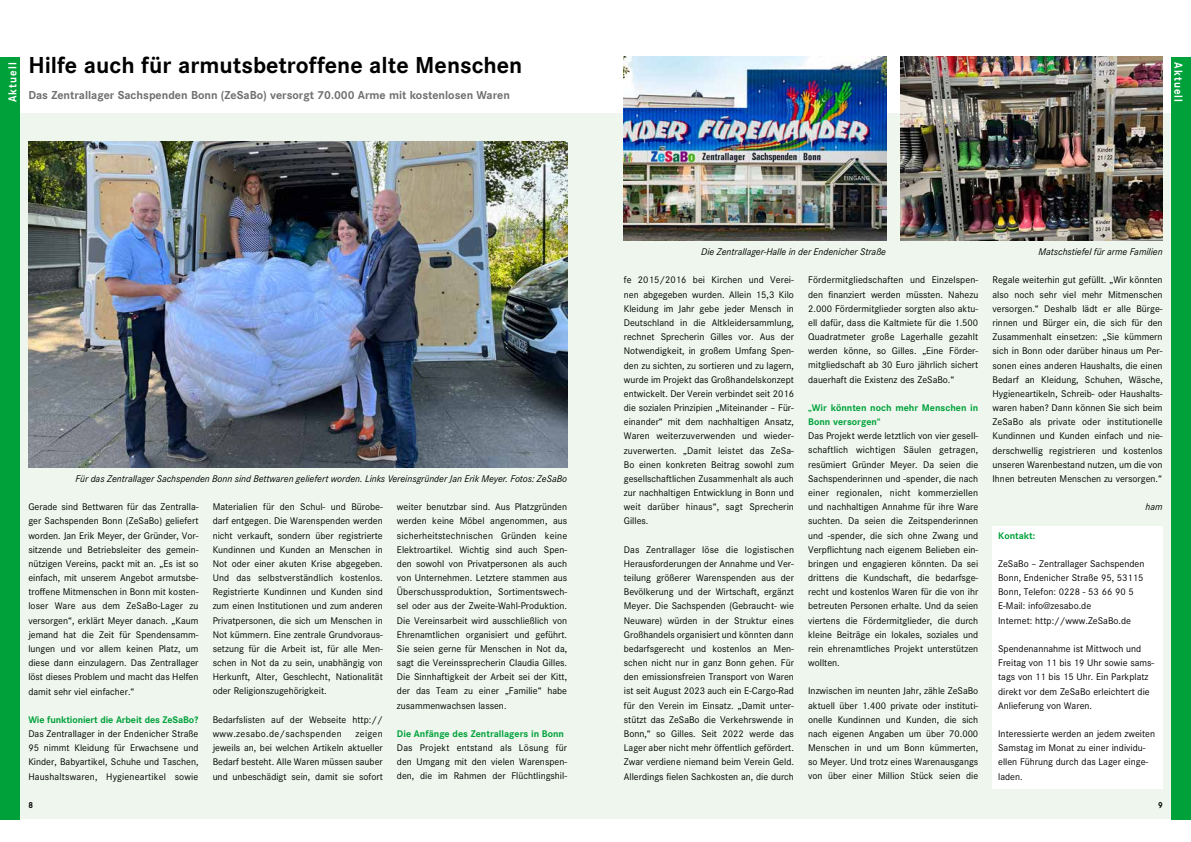
<style>
.page{position:relative;width:1191px;height:842px;background:#fff}
.page>*{position:absolute;margin:0;border:0;box-sizing:border-box;transform-origin:0 0}
.t1{font:700 24px "Corporate S";color:#000}
.t2{font:700 12px "Corporate S";color:#706f6f}
.t3{font:700 12px "Corporate S";letter-spacing:.1em;color:#fff;scale:.9 1}
.t4{font:10px/14.2px "Corporate S";color:#000;text-align:justify}
.t5{font:italic 10px "Corporate S";color:#000}
.t6{font:700 10px/14.2px "Corporate S";color:#00a13a}
.t7{font:700 9px "Corporate S";color:#000;scale:.9 1}
</style>
<div class="page">
<div style="left:0;top:113px;width:1191px;height:706px;background:#eef6ed"></div>
<img style="left:28px;top:142px;width:539px;height:325px">
<div style="left:992px;top:526px;width:170px;height:22px;background:#fff"></div>
<div style="left:992px;top:540px;width:170px;height:22px;background:#fff"></div>
<div style="left:992px;top:555px;width:170px;height:49px;background:#fff"></div>
<div style="left:992px;top:597px;width:170px;height:21px;background:#fff"></div>
<div style="left:992px;top:611px;width:170px;height:22px;background:#fff"></div>
<div style="left:992px;top:625px;width:170px;height:22px;background:#fff"></div>
<div style="left:992px;top:640px;width:170px;height:78px;background:#fff"></div>
<div style="left:992px;top:710px;width:170px;height:22px;background:#fff"></div>
<div style="left:992px;top:725px;width:170px;height:63px;background:#fff"></div>
<div style="left:1171px;top:57px;width:20px;height:762px;background:#00a13a"></div>
<div style="left:0;top:57px;width:20px;height:762px;background:#00a13a"></div>
<img style="left:624px;top:57px;width:262px;height:184px">
<img style="left:900px;top:57px;width:262px;height:184px">
<p class="t3" style="left:4px;top:102px;width:46px;rotate:-90deg">Aktuell</p>
<h1 class="t1" style="left:28px;top:48px;width:495px">Hilfe auch für armutsbetroffene alte Menschen</h1>
<p class="t2" style="left:28px;top:87px;width:483px">Das Zentrallager Sachspenden Bonn (ZeSaBo) versorgt 70.000 Arme mit kostenlosen Waren</p>
<p class="t3" style="left:1186px;top:62px;width:46px;rotate:90deg">Aktuell</p>
<p class="t5" style="left:75px;top:472px;width:493px">Für das Zentrallager Sachspenden Bonn sind Bettwaren geliefert worden. Links Vereinsgründer Jan Erik Meyer. Fotos: ZeSaBo</p>
<p class="t4" style="left:28px;top:499px;width:172px">Gerade sind Bettwaren für das Zentralla&shy;ger Sachspenden Bonn (ZeSaBo) geliefert worden. Jan Erik Meyer, der Gründer, Vor&shy;sitzende und Betriebsleiter des gemein&shy;nützigen Vereins, packt mit an. „Es ist so einfach, mit unserem Angebot armutsbe&shy;troffene Mitmenschen in Bonn mit kosten&shy;loser Ware aus dem ZeSaBo-Lager zu versorgen“, erklärt Meyer danach. „Kaum jemand hat die Zeit für Spendensamm&shy;lungen und vor allem keinen Platz, um diese dann einzulagern. Das Zentrallager löst dieses Problem und macht das Helfen damit sehr viel einfacher.“</p>
<p class="t6" style="left:28px;top:712px;width:171px">Wie funktioniert die Arbeit des ZeSaBo?</p>
<p class="t4" style="left:28px;top:726px;width:172px">Das Zentrallager in der Endenicher Straße 95 nimmt Kleidung für Erwachsene und Kinder, Babyartikel, Schuhe und Taschen, Haushaltswaren, Hygieneartikel sowie</p>
<p class="t4" style="left:213px;top:499px;width:172px">Materialien für den Schul- und Bürobe&shy;darf entgegen. Die Warenspenden werden nicht verkauft, sondern über registrierte Kundinnen und Kunden an Menschen in Not oder einer akuten Krise abgegeben.<br>Und das selbstverständlich kostenlos.<br>Registrierte Kundinnen und Kunden sind zum einen Institutionen und zum anderen Privatpersonen, die sich um Menschen in Not kümmern. Eine zentrale Grundvoraus&shy;setzung für die Arbeit ist, für alle Men&shy;schen in Not da zu sein, unabhängig von Herkunft, Alter, Geschlecht, Nationalität oder Religionszugehörigkeit.</p>
<p class="t4" style="left:213px;top:712px;width:172px">Bedarfslisten auf der Webseite http:// www.zesabo.de/sachspenden</p>
<p class="t4" style="left:213px;top:726px;width:172px;text-indent:143px">zeigen jeweils an, bei welchen Artikeln aktueller Bedarf besteht. Alle Waren müssen sauber und unbeschädigt sein, damit sie sofort</p>
<p class="t4" style="left:397px;top:499px;width:172px">weiter benutzbar sind. Aus Platzgründen werden keine Möbel angenommen, aus sicherheitstechnischen Gründen keine Elektroartikel. Wichtig sind auch Spen&shy;den sowohl von Privatpersonen als auch von Unternehmen. Letztere stammen aus Überschussproduktion, Sortimentswech&shy;sel oder aus der Zweite-Wahl-Produktion.<br>Die Vereinsarbeit wird ausschließlich von Ehrenamtlichen organisiert und geführt.<br>Sie seien gerne für Menschen in Not da, sagt die Vereinssprecherin Claudia Gilles.<br>Die Sinnhaftigkeit der Arbeit sei der Kitt, der das Team zu einer „Familie“ habe zusammenwachsen lassen.</p>
<p class="t6" style="left:397px;top:726px;width:169px">Die Anfänge des Zentrallagers in Bonn</p>
<p class="t4" style="left:397px;top:740px;width:172px">Das Projekt entstand als Lösung für den Umgang mit den vielen Warenspen&shy;den, die im Rahmen der Flüchtlingshil-</p>
<p class="t5" style="left:701px;top:245px;width:186px">Die Zentrallager-Halle in der Endenicher Straße</p>
<p class="t5" style="left:1038px;top:245px;width:126px">Matschstiefel für arme Familien</p>
<p class="t4" style="left:624px;top:273px;width:172px">fe 2015/2016 bei Kirchen und Verei&shy;nen abgegeben wurden. Allein 15,3 Kilo Kleidung im Jahr gebe jeder Mensch in Deutschland in die Altkleidersammlung, rechnet Sprecherin Gilles vor. Aus der Notwendigkeit, in großem Umfang Spen&shy;den zu sichten, zu sortieren und zu lagern, wurde im Projekt das Großhandelskonzept entwickelt. Der Verein verbindet seit 2016 die sozialen Prinzipien „Miteinander – Für&shy;einander“ mit dem nachhaltigen Ansatz, Waren weiterzuverwenden und wieder&shy;zuverwerten. „Damit leistet das ZeSa-Bo einen konkreten Beitrag sowohl zum gesellschaftlichen Zusammenhalt als auch zur nachhaltigen Entwicklung in Bonn und weit darüber hinaus“, sagt Sprecherin Gilles.</p>
<p class="t4" style="left:624px;top:542px;width:172px">Das Zentrallager löse die logistischen Herausforderungen der Annahme und Ver&shy;teilung größerer Warenspenden aus der Bevölkerung und der Wirtschaft, ergänzt Meyer. Die Sachspenden (Gebraucht- wie Neuware) würden in der Struktur eines Großhandels organisiert und könnten dann bedarfsgerecht und kostenlos an Men&shy;schen nicht nur in ganz Bonn gehen. Für den emissionsfreien Transport von Waren ist seit August 2023 auch ein E-Cargo-Rad für den Verein im Einsatz. „Damit unter&shy;stützt das ZeSaBo die Verkehrswende in Bonn,“ so Gilles. Seit 2022 werde das Lager aber nicht mehr öffentlich gefördert.<br>Zwar verdiene niemand beim Verein Geld.<br>Allerdings fielen Sachkosten an, die durch</p>
<p class="t4" style="left:808px;top:273px;width:172px">Fördermitgliedschaften und Einzelspen&shy;den finanziert werden müssten. Nahezu 2.000 Fördermitglieder sorgten also aktu&shy;ell dafür, dass die Kaltmiete für die 1.500<br>Quadratmeter große Lagerhalle gezahlt werden könne, so Gilles. „Eine Förder&shy;mitgliedschaft ab 30 Euro jährlich sichert dauerhaft die Existenz des ZeSaBo.“</p>
<p class="t6" style="left:808px;top:400px;width:172px">„Wir könnten noch mehr Menschen in<br>Bonn versorgen“</p>
<p class="t4" style="left:808px;top:428px;width:172px">Das Projekt werde letztlich von vier gesell&shy;schaftlich wichtigen Säulen getragen, resümiert Gründer Meyer. Da seien die Sachspenderinnen und -spender, die nach einer regionalen, nicht kommerziellen und nachhaltigen Annahme für ihre Ware suchten. Da seien die Zeitspenderinnen und -spender, die sich ohne Zwang und Verpflichtung nach eigenem Belieben ein&shy;bringen und engagieren könnten. Da sei drittens die Kundschaft, die bedarfsge&shy;recht und kostenlos Waren für die von ihr betreuten Personen erhalte. Und da seien viertens die Fördermitglieder, die durch kleine Beiträge ein lokales, soziales und rein ehrenamtliches Projekt unterstützen wollten.</p>
<p class="t4" style="left:808px;top:684px;width:172px">Inzwischen im neunten Jahr, zähle ZeSaBo aktuell über 1.400 private oder instituti&shy;onelle Kundinnen und Kunden, die sich nach eigenen Angaben um über 70.000<br>Menschen in und um Bonn kümmerten, so Meyer. Und trotz eines Warenausgangs von über einer Million Stück seien die</p>
<p class="t4" style="left:992px;top:273px;width:172px">Regale weiterhin gut gefüllt. „Wir könnten also noch sehr viel mehr Mitmenschen versorgen.“ Deshalb lädt er alle Bürge&shy;rinnen und Bürger ein, die sich für den Zusammenhalt einsetzen: „Sie kümmern sich in Bonn oder darüber hinaus um Per&shy;sonen eines anderen Haushalts, die einen Bedarf an Kleidung, Schuhen, Wäsche, Hygieneartikeln, Schreib- oder Haushalts&shy;waren haben? Dann können Sie sich beim ZeSaBo als private oder institutionelle Kundinnen und Kunden einfach und nie&shy;derschwellig registrieren und kostenlos unseren Warenbestand nutzen, um die von Ihnen betreuten Menschen zu versorgen.“</p>
<p class="t5" style="left:1145px;top:500px;width:18px">ham</p>
<p class="t6" style="left:998px;top:528px;width:39px">Kontakt:</p>
<p class="t4" style="left:998px;top:556px;width:148px;text-align:left">ZeSaBo – Zentrallager Sachspenden<br>Bonn, Endenicher Straße 95, 53115<br>Bonn, Telefon: 0228 - 53 66 90 5<br>E-Mail: info@zesabo.de<br>Internet: http://www.ZeSaBo.de</p>
<p class="t4" style="left:998px;top:641px;width:158px;text-align:left">Spendenannahme ist Mittwoch und Freitag von 11 bis 19 Uhr sowie sams&shy;tags von 11 bis 15 Uhr. Ein Parkplatz direkt vor dem ZeSaBo erleichtert die Anlieferung von Waren.</p>
<p class="t4" style="left:998px;top:726px;width:158px;text-align:left">Interessierte werden an jedem zweiten<br>Samstag im Monat zu einer individu&shy;ellen Führung durch das Lager einge&shy;laden.</p>
<p class="t7" style="left:28px;top:799px;width:7px">8</p>
<p class="t7" style="left:1158px;top:799px;width:7px">9</p>
</div>
